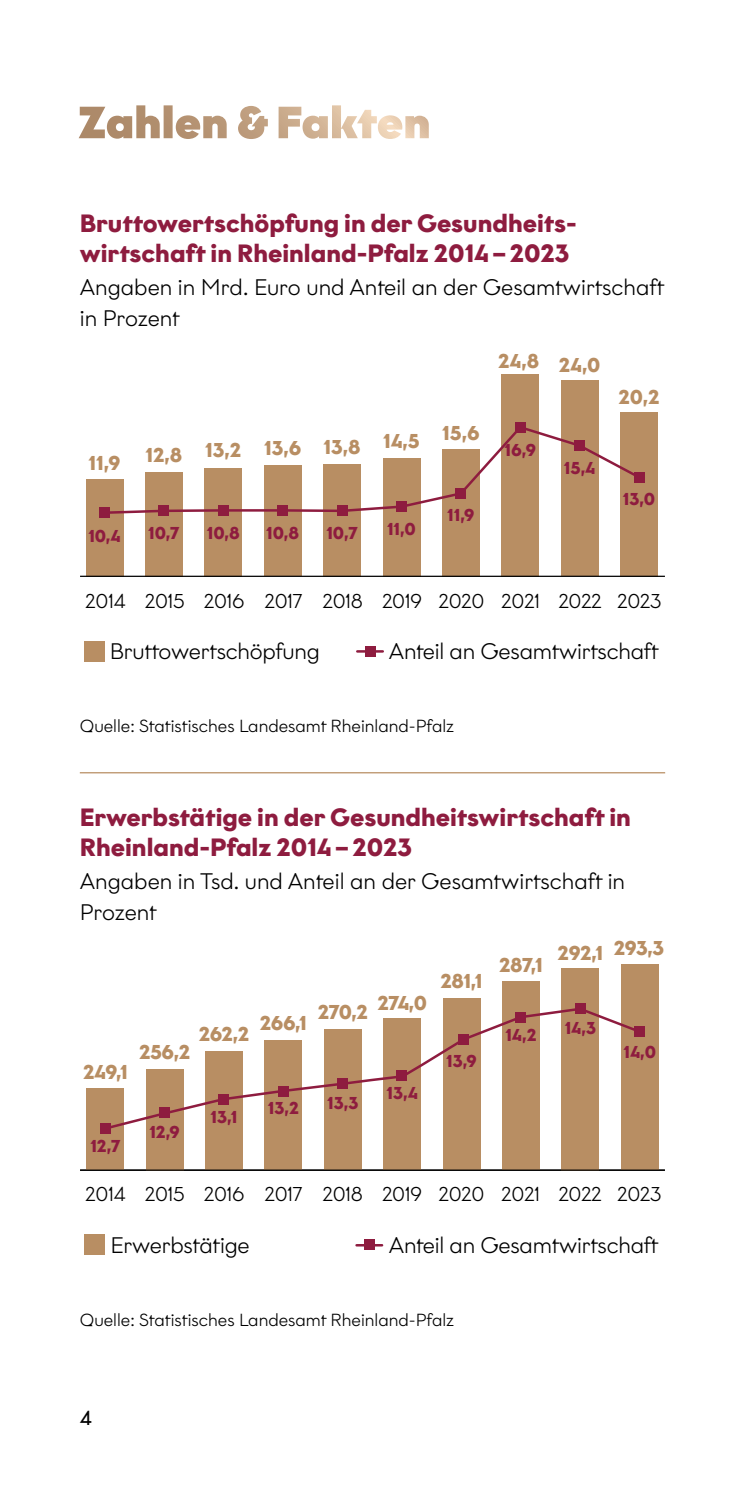
<style>
.page{position:relative;width:745px;height:1489px;background:#fff}
.page>*{position:absolute;margin:0;border:0;box-sizing:border-box;transform-origin:0 0}
.t1{font:700 25px/30px "Graphit";color:#8e1c3f}
.t2{font:300 22.5px/31.2px "Graphit";letter-spacing:-.01em;color:#000}
.t3{font:300 20px "Graphit";letter-spacing:-.02em;color:#000}
.t4{font:700 20px "Graphit";letter-spacing:-.02em;color:#b88e63}
.t5{font:700 20px "Graphit";color:#b88e63}
.t6{font:20px "Graphit";color:#000}
.t7{font:300 17.5px "Graphit";color:#000}
.t8{font:700 17.25px "Graphit";color:#8e1c3f}
</style>
<div class="page">
<div style="left:560px;top:380px;width:38px;height:196px;background:#b88e63"></div>
<div style="left:501px;top:374px;width:38px;height:202px;background:#b88e63"></div>
<div style="left:619px;top:412px;width:38px;height:164px;background:#b88e63"></div>
<div style="left:441px;top:449px;width:38px;height:127px;background:#b88e63"></div>
<div style="left:382px;top:458px;width:38px;height:118px;background:#b88e63"></div>
<div style="left:323px;top:464px;width:38px;height:112px;background:#b88e63"></div>
<div style="left:263px;top:465px;width:38px;height:111px;background:#b88e63"></div>
<div style="left:204px;top:468px;width:38px;height:108px;background:#b88e63"></div>
<div style="left:145px;top:472px;width:38px;height:104px;background:#b88e63"></div>
<div style="left:85px;top:479px;width:38px;height:97px;background:#b88e63"></div>
<div style="left:84px;top:641px;width:21px;height:20px;background:#b88e63"></div>
<hr style="left:357px;top:650px;width:25px;height:2px;background:#8e1c3f">
<hr style="left:80px;top:575px;width:584px;height:2px;background:#000">
<div style="left:633px;top:472px;width:11px;height:10px;background:#8e1c3f"></div>
<div style="left:514px;top:422px;width:11px;height:10px;background:#8e1c3f"></div>
<div style="left:336px;top:505px;width:11px;height:11px;background:#8e1c3f"></div>
<div style="left:158px;top:505px;width:11px;height:11px;background:#8e1c3f"></div>
<div style="left:99px;top:507px;width:11px;height:11px;background:#8e1c3f"></div>
<div style="left:364px;top:645px;width:11px;height:11px;background:#8e1c3f"></div>
<svg style="left:110px;top:424px;width:532px;height:91px"></svg>
<div style="left:84px;top:1234px;width:21px;height:21px;background:#b88e63"></div>
<hr style="left:356px;top:1243px;width:26px;height:3px;background:#8e1c3f">
<div style="left:561px;top:967px;width:38px;height:203px;background:#b88e63"></div>
<div style="left:501px;top:981px;width:38px;height:189px;background:#b88e63"></div>
<div style="left:620px;top:964px;width:38px;height:206px;background:#b88e63"></div>
<div style="left:442px;top:998px;width:38px;height:172px;background:#b88e63"></div>
<div style="left:383px;top:1018px;width:38px;height:152px;background:#b88e63"></div>
<div style="left:323px;top:1029px;width:38px;height:141px;background:#b88e63"></div>
<div style="left:264px;top:1040px;width:38px;height:130px;background:#b88e63"></div>
<div style="left:205px;top:1051px;width:38px;height:119px;background:#b88e63"></div>
<div style="left:146px;top:1068px;width:37px;height:102px;background:#b88e63"></div>
<div style="left:86px;top:1088px;width:38px;height:82px;background:#b88e63"></div>
<hr style="left:80px;top:1169px;width:584px;height:1px;background:#000">
<div style="left:364px;top:1239px;width:10px;height:11px;background:#8e1c3f"></div>
<div style="left:574px;top:1003px;width:11px;height:11px;background:#8e1c3f"></div>
<div style="left:634px;top:1026px;width:10px;height:11px;background:#8e1c3f"></div>
<div style="left:100px;top:1123px;width:10px;height:10px;background:#8e1c3f"></div>
<svg style="left:110px;top:1006px;width:524px;height:125px"></svg>
<hr style="left:80px;top:772px;width:584px;height:1px;background:#b88e63">
<svg style="left:79px;top:105px;width:349px;height:34px"></svg>
<p class="t1" style="left:80px;top:207px;width:498px">Bruttowertschöpfung in der Gesundheits&shy;wirtschaft in Rheinland-Pfalz 2014–2023</p>
<p class="t2" style="left:80px;top:271px;width:585px">Angaben in Mrd. Euro und Anteil an der Gesamtwirtschaft in Prozent</p>
<p class="t4" style="left:89px;top:450px;width:33px">11,9</p>
<p class="t5" style="left:145px;top:435px;width:335px">12,8 13,2 13,6 13,8 14,5 15,6</p>
<p class="t8" style="left:88px;top:525px;width:34px">10,4</p>
<p class="t8" style="left:148px;top:522px;width:33px">10,7</p>
<p class="t8" style="left:207px;top:522px;width:34px">10,8</p>
<p class="t8" style="left:266px;top:522px;width:34px">10,8</p>
<p class="t8" style="left:326px;top:522px;width:33px">10,7</p>
<p class="t8" style="left:387px;top:518px;width:30px">11,0</p>
<p class="t8" style="left:447px;top:504px;width:29px">11,9</p>
<p class="t4" style="left:498px;top:350px;width:104px">24,8 24,0</p>
<p class="t8" style="left:504px;top:439px;width:33px">16,9</p>
<p class="t8" style="left:563px;top:457px;width:33px">15,4</p>
<p class="t4" style="left:618px;top:384px;width:43px">20,2</p>
<p class="t8" style="left:622px;top:488px;width:34px">13,0</p>
<p class="t3" style="left:85px;top:588px;width:577px">2014 2015 2016 2017 2018 2019 2020 2021 2022 2023</p>
<p class="t2" style="left:110px;top:635px;width:211px">Bruttowertschöpfung</p>
<p class="t2" style="left:388px;top:635px;width:271px">Anteil an Gesamtwirtschaft</p>
<p class="t7" style="left:80px;top:715px;width:375px">Quelle: Statistisches Landesamt Rheinland-Pfalz</p>
<p class="t1" style="left:80px;top:801px;width:552px">Erwerbstätige in der Gesundheitswirtschaft in<br>Rheinland-Pfalz 2014–2023</p>
<p class="t2" style="left:80px;top:864px;width:546px">Angaben in Tsd. und Anteil an der Gesamtwirtschaft in<br>Prozent</p>
<p class="t4" style="left:83px;top:1059px;width:46px">249,1</p>
<p class="t8" style="left:90px;top:1135px;width:32px">12,7</p>
<p class="t4" style="left:139px;top:1039px;width:53px">256,2</p>
<p class="t4" style="left:199px;top:1021px;width:52px">262,2</p>
<p class="t8" style="left:149px;top:1120px;width:32px">12,9</p>
<p class="t8" style="left:210px;top:1106px;width:29px">13,1</p>
<p class="t4" style="left:260px;top:1010px;width:48px">266,1</p>
<p class="t4" style="left:317px;top:999px;width:52px">270,2</p>
<p class="t4" style="left:377px;top:990px;width:51px">274,0</p>
<p class="t8" style="left:268px;top:1096px;width:33px">13,2</p>
<p class="t8" style="left:327px;top:1091px;width:33px">13,3</p>
<p class="t8" style="left:386px;top:1082px;width:33px">13,4</p>
<p class="t4" style="left:440px;top:968px;width:44px">281,1</p>
<p class="t8" style="left:446px;top:1050px;width:32px">13,9</p>
<p class="t4" style="left:499px;top:952px;width:45px">287,1</p>
<p class="t4" style="left:557px;top:937px;width:108px">292,1 293,3</p>
<p class="t8" style="left:505px;top:1024px;width:33px">14,2</p>
<p class="t8" style="left:564px;top:1017px;width:33px">14,3</p>
<p class="t8" style="left:623px;top:1040px;width:34px">14,0</p>
<p class="t3" style="left:85px;top:1182px;width:577px">2014 2015 2016 2017 2018 2019 2020 2021 2022 2023</p>
<p class="t2" style="left:110px;top:1229px;width:140px">Erwerbstätige</p>
<p class="t2" style="left:388px;top:1229px;width:271px">Anteil an Gesamtwirtschaft</p>
<p class="t7" style="left:80px;top:1309px;width:375px">Quelle: Statistisches Landesamt Rheinland-Pfalz</p>
<p class="t6" style="left:80px;top:1405px;width:14px">4</p>
</div>
